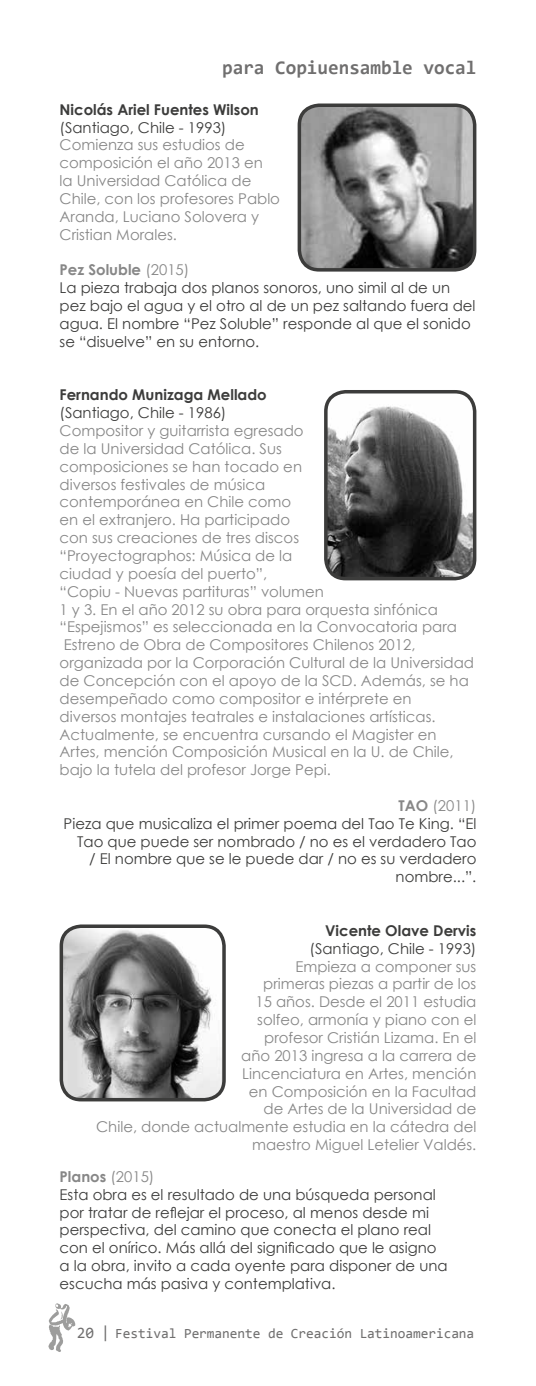
<style>
.page{position:relative;width:536px;height:1386px;background:#fff}
.page>*{position:absolute;margin:0;border:0;box-sizing:border-box;transform-origin:0 0}
.t1{font:700 19.25px "Consolas";color:#706f6f}
.t2{font:14.88px/17.8px "Century Gothic";color:#878787}
.t3{font:14.88px/17.8px "Century Gothic";color:#3c3c3b}
.t4{font:700 14.88px "Century Gothic";color:#3c3c3b}
.t5{font:14px "Consolas";letter-spacing:-.005em;color:#706f6f}
.s1{font-weight:700;color:#878787}
.s2{color:#878787}
.s3{font-size:15.75px}
</style>
<div class="page">
<img style="left:302px;top:105px;width:172px;height:162px">
<div style="left:297px;top:104px;width:179px;height:168px;border:4px solid #3c3c3b;border-radius:20px"></div>
<svg style="left:48px;top:1303px;width:27px;height:49px"></svg>
<img style="left:327px;top:392px;width:147px;height:187px">
<div style="left:324px;top:390px;width:152px;height:190px;border:4px solid #3c3c3b;border-radius:20px"></div>
<img style="left:61px;top:929px;width:162px;height:171px">
<div style="left:60px;top:924px;width:166px;height:177px;border:4px solid #3c3c3b;border-radius:20px"></div>
<p class="t1" style="left:222px;top:55px;width:256px">para Copiuensamble vocal</p>
<p class="t4" style="left:60px;top:98px;width:201px">Nicolás Ariel Fuentes Wilson</p>
<p class="t3" style="left:60px;top:118px;width:168px">(Santiago, Chile - 1993)</p>
<p class="t2" style="left:60px;top:136px;width:222px">Comienza sus estudios de composición el año 2013 en<br>la Universidad Católica de<br>Chile, con los profesores Pablo<br>Aranda, Luciano Solovera y<br>Cristian Morales.</p>
<p class="t3" style="left:60px;top:261px;width:417px"><span class="s1">Pez Soluble</span> <span class="s2">(2015)<br></span>La pieza trabaja dos planos sonoros, uno simil al de un pez bajo el agua y el otro al de un pez saltando fuera del agua. El nombre “Pez Soluble” responde al que el sonido se “disuelve” en su entorno.</p>
<p class="t4" style="left:60px;top:384px;width:209px">Fernando Munizaga Mellado</p>
<p class="t3" style="left:60px;top:404px;width:168px">(Santiago, Chile - 1986)</p>
<p class="t2" style="left:60px;top:422px;width:416px">Compositor y guitarrista egresado<br>de la Universidad Católica. Sus<br>composiciones se han tocado en<br>diversos festivales de música<br>contemporánea en Chile como<br>en el extranjero. Ha participado<br>con sus creaciones de tres discos<br>“Proyectographos: Música de la<br>ciudad y poesía del puerto”,<br>“Copiu - Nuevas partituras” volumen<br>1 y 3. En el año 2012 su obra para orquesta sinfónica “Espejismos” es seleccionada en la Convocatoria para Estreno de Obra de Compositores Chilenos 2012, organizada por la Corporación Cultural de la Universidad de Concepción con el apoyo de la SCD. Además, se ha desempeñado como compositor e intérprete en<br>diversos montajes teatrales e instalaciones artísticas.<br>Actualmente, se encuentra cursando el Magister en Artes, mención Composición Musical en la U. de Chile, bajo la tutela del profesor Jorge Pepi.</p>
<p class="t3" style="left:64px;top:796px;width:414px;text-align:right"><span class="s1">TAO</span> <span class="s2">(2011)<br></span>Pieza que musicaliza el primer poema del Tao Te King. “El Tao que puede ser nombrado / no es el verdadero Tao<br>/ El nombre que se le puede dar / no es su verdadero nombre...”.</p>
<p class="t4" style="left:325px;top:919px;width:153px">Vicente Olave Dervis</p>
<p class="t3" style="left:309px;top:939px;width:168px">(Santiago, Chile - 1993)</p>
<p class="t2" style="left:96px;top:957px;width:381px;text-align:right">Empieza a componer sus<br>primeras piezas a partir de los<br>15 años. Desde el 2011 estudia<br>solfeo, armonía y piano con el<br>profesor Cristián Lizama. En el<br>año 2013 ingresa a la carrera de<br>Lincenciatura en Artes, mención<br>en Composición en la Facultad<br>de Artes de la Universidad de<br>Chile, donde actualmente estudia en la cátedra del maestro Miguel Letelier Valdés.</p>
<p class="t3" style="left:60px;top:1167px;width:389px"><span class="s1">Planos</span> <span class="s2">(2015)<br></span>Esta obra es el resultado de una búsqueda personal por tratar de reflejar el proceso, al menos desde mi perspectiva, del camino que conecta el plano real con el onírico. Más allá del significado que le asigno a la obra, invito a cada oyente para disponer de una escucha más pasiva y contemplativa.</p>
<p class="t5" style="left:77px;top:1324px;width:399px"><span class="s3">20 |</span> Festival Permanente de Creación Latinoamericana</p>
</div>
